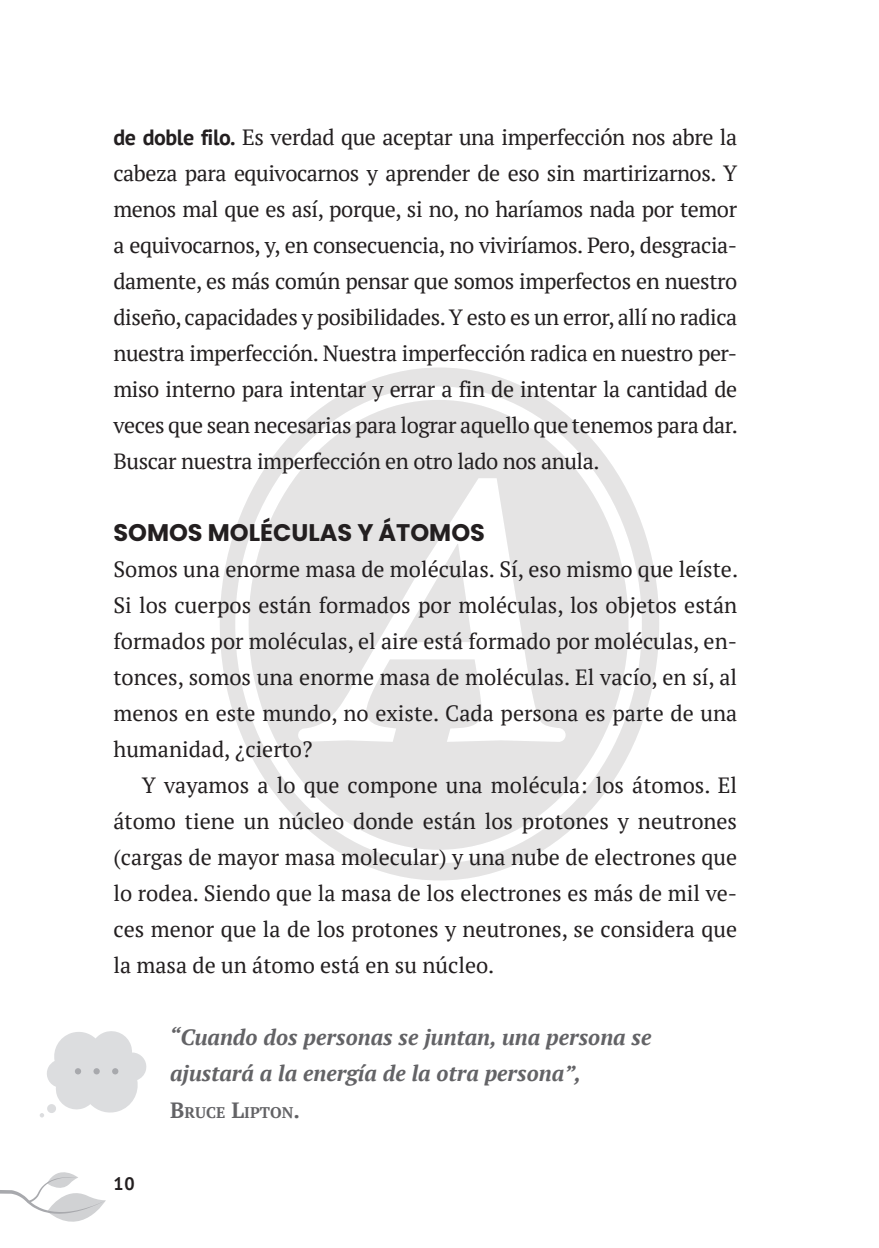
<style>
.page{position:relative;width:879px;height:1248px;background:#fff}
.page>*{position:absolute;margin:0;border:0;box-sizing:border-box;transform-origin:0 0}
.t1{font:700 24px "Poppins";color:#231f20}
.t2{font:22px/36px "PT Serif";color:#231f20;text-align:justify}
.t3{font:italic 700 22px/36px "PT Serif";color:#636366}
.t4{font:700 18px "PT Sans";color:#231f20}
.t5{font:700 15.4px "PT Serif";color:#636366}
.s1{font-family:"PT Sans";font-weight:700}
.s2{font-size:22px}
</style>
<div class="page">
<svg style="left:40px;top:1031px;width:107px;height:86px"></svg>
<svg style="left:0;top:1172px;width:106px;height:50px"></svg>
<svg style="left:220px;top:367px;width:439px;height:513px"></svg>
<svg style="left:249px;top:400px;width:379px;height:449px;fill:#e5e4e4"></svg>
<svg style="left:400px;top:544px;width:72px;height:98px"></svg>
<p class="t2" style="left:113px;top:119px;width:626px"><span class="s1">de doble filo.</span> Es verdad que aceptar una imperfección nos abre la cabeza para equivocarnos y aprender de eso sin martirizarnos. Y menos mal que es así, porque, si no, no haríamos nada por temor a equivocarnos, y, en consecuencia, no viviríamos. Pero, desgracia&shy;damente, es más común pensar que somos imperfectos en nuestro diseño, capacidades y posibilidades. Y esto es un error, allí no radica nuestra imperfección. Nuestra imperfección radica en nuestro per&shy;miso interno para intentar y errar a fin de intentar la cantidad de veces que sean necesarias para lograr aquello que tenemos para dar.<br>Buscar nuestra imperfección en otro lado nos anula.</p>
<p class="t1" style="left:113px;top:519px;width:373px">SOMOS MOLÉCULAS Y ÁTOMOS</p>
<p class="t2" style="left:113px;top:551px;width:626px">Somos una enorme masa de moléculas. Sí, eso mismo que leíste.<br>Si los cuerpos están formados por moléculas, los objetos están formados por moléculas, el aire está formado por moléculas, en&shy;tonces, somos una enorme masa de moléculas. El vacío, en sí, al menos en este mundo, no existe. Cada persona es parte de una humanidad, ¿cierto?</p>
<p class="t2" style="left:113px;top:767px;width:625px;text-indent:28px">Y vayamos a lo que compone una molécula: los átomos. El átomo tiene un núcleo donde están los protones y neutrones (cargas de mayor masa molecular) y una nube de electrones que lo rodea. Siendo que la masa de los electrones es más de mil ve&shy;ces menor que la de los protones y neutrones, se considera que la masa de un átomo está en su núcleo.</p>
<p class="t4" style="left:113px;top:1171px;width:23px">10</p>
<p class="t3" style="left:169px;top:1019px;width:484px">“Cuando dos personas se juntan, una persona se ajustará a la energía de la otra persona”,</p>
<p class="t5" style="left:170px;top:1101px;width:131px"><span class="s2">B</span>RUCE <span class="s2">L</span>IPTON<span class="s2">.</span></p>
</div>
